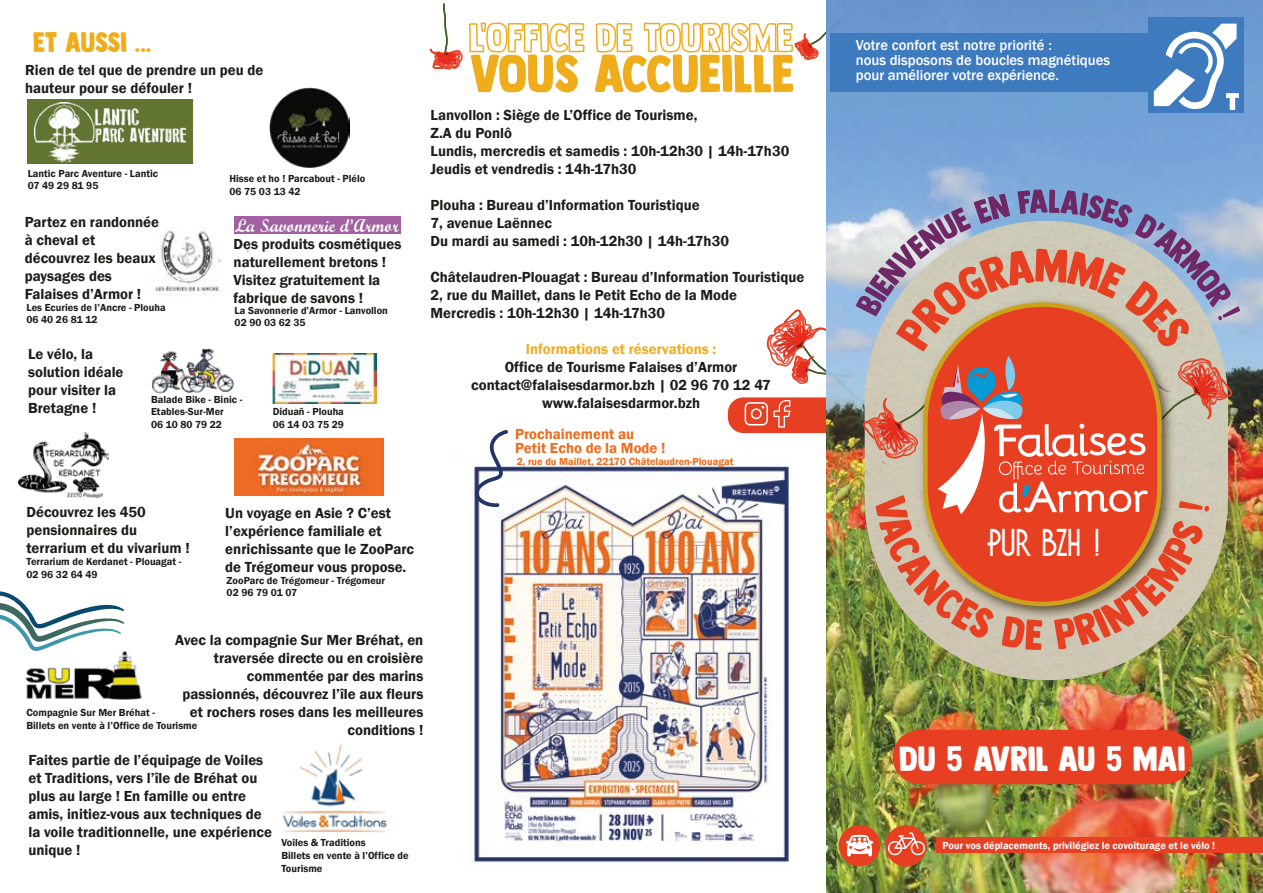
<style>
.page{position:relative;width:1263px;height:893px;background:#fff}
.page>*{position:absolute;margin:0;border:0;box-sizing:border-box;transform-origin:0 0}
.t1{font:53.4px "DK Longreach";color:#efad1c}
.t2{font:39.45px "Cavalier";letter-spacing:-.05em;color:#fff}
.t3{font:34.8px "DK Longreach";color:#fff}
.t4{font:28.05px "DK Longreach";color:#efad1c}
.t5{font:600 22.5px "Franklin Gothic";color:#fff}
.t6{font:600 15px/18px "Franklin Gothic";color:#1d1d1b}
.t7{font:600 15px/13.5px "Franklin Gothic";color:#ed6b1d}
.t8{font:600 15px "Franklin Gothic";color:#efad1c}
.t9{font:500 14.85px/14.9px "Franklin Gothic";color:#fff}
.t10{font:600 10.5px/12.6px "Franklin Gothic";color:#1d1d1b}
.t11{font:600 10.5px "Franklin Gothic";color:#fff}
.t12{font:600 10.5px "Franklin Gothic";color:#ed6b1d}
.s1{font-family:"Bahnschrift"}
</style>
<div class="page">
<img style="left:155px;top:228px;width:64px;height:68px">
<div style="left:234px;top:216px;width:166px;height:18px;background:#a361a4"></div>
<svg style="left:595px;top:22px;width:38px;height:31px"></svg>
<svg style="left:178px;top:253px;width:6px;height:6px"></svg>
<svg style="left:216px;top:258px;width:6px;height:6px"></svg>
<svg style="left:245px;top:248px;width:5px;height:6px"></svg>
<img style="left:460px;top:453px;width:329px;height:414px">
<svg style="left:473px;top:430px;width:36px;height:77px"></svg>
<svg style="left:430px;top:3px;width:155px;height:67px"></svg>
<img style="left:826px;top:0;width:437px;height:893px">
<img style="left:865px;top:650px;width:363px;height:30px">
<div style="left:1148px;top:17px;width:96px;height:96px;background:#3d7abe"></div>
<div style="left:892px;top:730px;width:300px;height:54px;background:#e73f22;border-radius:27px"></div>
<img style="left:283px;top:744px;width:104px;height:89px">
<div style="left:27px;top:99px;width:166px;height:65px;background:#617432"></div>
<img style="left:34px;top:103px;width:152px;height:59px">
<img style="left:273px;top:354px;width:103px;height:50px">
<img style="left:151px;top:348px;width:83px;height:46px">
<img style="left:235px;top:438px;width:148px;height:58px">
<img style="left:25px;top:651px;width:117px;height:49px">
<img style="left:236px;top:219px;width:162px;height:13px">
<img style="left:269px;top:88px;width:80px;height:79px">
<div style="left:839px;top:825px;width:41px;height:41px;background:#e73f22;border-radius:50%"></div>
<svg style="left:846px;top:835px;width:27px;height:21px"></svg>
<div style="left:885px;top:825px;width:42px;height:41px;background:#e73f22;border-radius:50%"></div>
<svg style="left:888px;top:832px;width:37px;height:23px"></svg>
<div style="left:936px;top:837px;width:327px;height:16px;background:#e73f22"></div>
<svg style="left:0;top:591px;width:124px;height:75px"></svg>
<img style="left:19px;top:433px;width:90px;height:64px">
<img style="left:643px;top:0;width:597px;height:650px">
<h3 class="t4" style="left:33px;top:26px;width:120px">ET AUSSI ...</h3>
<p class="t6" style="left:25px;top:61px;width:240px">Rien de tel que de prendre un peu de hauteur pour se défouler !</p>
<p class="t10" style="left:28px;top:167px;width:132px">Lantic Parc Aventure - Lantic<br>07 49 29 81 95</p>
<p class="t10" style="left:229px;top:172px;width:137px">Hisse et ho ! Parcabout - Plélo<br>06 75 03 13 42</p>
<p class="t6" style="left:25px;top:213px;width:136px">Partez en randonnée à cheval et découvrez les beaux paysages des<br>Falaises d’Armor !</p>
<p class="t10" style="left:26px;top:301px;width:141px">Les Ecuries de l’Ancre - Plouha<br>06 40 26 81 12</p>
<p class="t6" style="left:234px;top:235px;width:169px">Des produits cosmétiques naturellement bretons !<br>Visitez gratuitement la fabrique de savons !</p>
<p class="t10" style="left:235px;top:304px;width:155px">La Savonnerie d’Armor - Lanvollon<br>02 90 03 62 35</p>
<p class="t6" style="left:28px;top:345px;width:97px">Le vélo, la solution idéale pour visiter la<br>Bretagne !</p>
<p class="t10" style="left:151px;top:393px;width:93px">Balade Bike - Binic -<br>Etables-Sur-Mer<br>06 10 80 79 22</p>
<p class="t10" style="left:273px;top:405px;width:73px">Diduañ - Plouha<br>06 14 03 75 29</p>
<p class="t6" style="left:26px;top:503px;width:165px">Découvrez les 450 pensionnaires du terrarium et du vivarium !</p>
<p class="t10" style="left:26px;top:555px;width:156px">Terrarium de Kerdanet - Plouagat -<br>02 96 32 64 49</p>
<p class="t6" style="left:225px;top:504px;width:190px">Un voyage en Asie ? C’est l’expérience familiale et enrichissante que le ZooParc de Trégomeur vous propose.</p>
<p class="t10" style="left:227px;top:574px;width:160px">ZooParc de Trégomeur - Trégomeur<br>02 96 79 01 07</p>
<h1 class="t1" style="left:470px;top:42px;width:326px">VOUS ACCUEILLE</h1>
<p class="t6" style="left:431px;top:106px;width:360px">Lanvollon : Siège de L’Office de Tourisme,<br>Z.A du Ponlô<br>Lundis, mercredis et samedis : 10h-12h30 | 14h-17h30<br>Jeudis et vendredis : 14h-17h30</p>
<p class="t6" style="left:431px;top:196px;width:300px">Plouha : Bureau d’Information Touristique<br>7, avenue Laënnec<br>Du mardi au samedi : 10h-12h30 | 14h-17h30</p>
<p class="t6" style="left:431px;top:268px;width:375px">Châtelaudren-Plouagat : Bureau d’Information Touristique<br>2, rue du Maillet, dans le Petit Echo de la Mode<br>Mercredis : 10h-12h30 | 14h-17h30</p>
<p class="t8" style="left:526px;top:340px;width:192px">Informations et réservations :</p>
<p class="t6" style="left:471px;top:358px;width:301px;text-align:center">Office de Tourisme Falaises d’Armor contact@falaisesdarmor.bzh | 02 96 70 12 47 www.falaisesdarmor.bzh</p>
<p class="t7" style="left:515px;top:428px;width:152px">Prochainement au<br>Petit Echo de la Mode !</p>
<p class="t12" style="left:517px;top:455px;width:218px">2, rue du Maillet, 22170 Châtelaudren-Plouagat</p>
<p class="t6" style="left:175px;top:631px;width:250px;text-align:right">Avec la compagnie Sur Mer Bréhat, en traversée directe ou en croisière commentée par des marins passionnés, découvrez l’île aux fleurs et rochers roses dans les meilleures conditions !</p>
<p class="t6" style="left:28px;top:751px;width:245px">Faites partie de l’équipage de Voiles et Traditions, vers l’île de Bréhat ou plus au large ! En famille ou entre amis, initiez-vous aux techniques de la voile traditionnelle, une expérience unique !</p>
<p class="t10" style="left:26px;top:706px;width:172px">Compagnie Sur Mer Bréhat -<br>Billets en vente à l’Office de Tourisme</p>
<p class="t10" style="left:281px;top:837px;width:129px">Voiles &amp; Traditions<br>Billets en vente à l’Office de<br>Tourisme</p>
<p class="t9" style="left:856px;top:38px;width:256px">Votre confort est notre priorité :<br>nous disposons de boucles magnétiques pour améliorer votre expérience.</p>
<h3 class="t5" style="left:1227px;top:88px;width:12px">T</h3>
<h2 class="t2" style="left:987px;top:521px;width:116px">PUR BZH !</h2>
<h3 class="t3" style="left:899px;top:739px;width:288px">DU <span class="s1">5</span> AVRIL AU <span class="s1">5</span> MAI</h3>
<p class="t11" style="left:942px;top:839px;width:274px">Pour vos déplacements, privilégiez le covoiturage et le vélo !</p>
</div>
